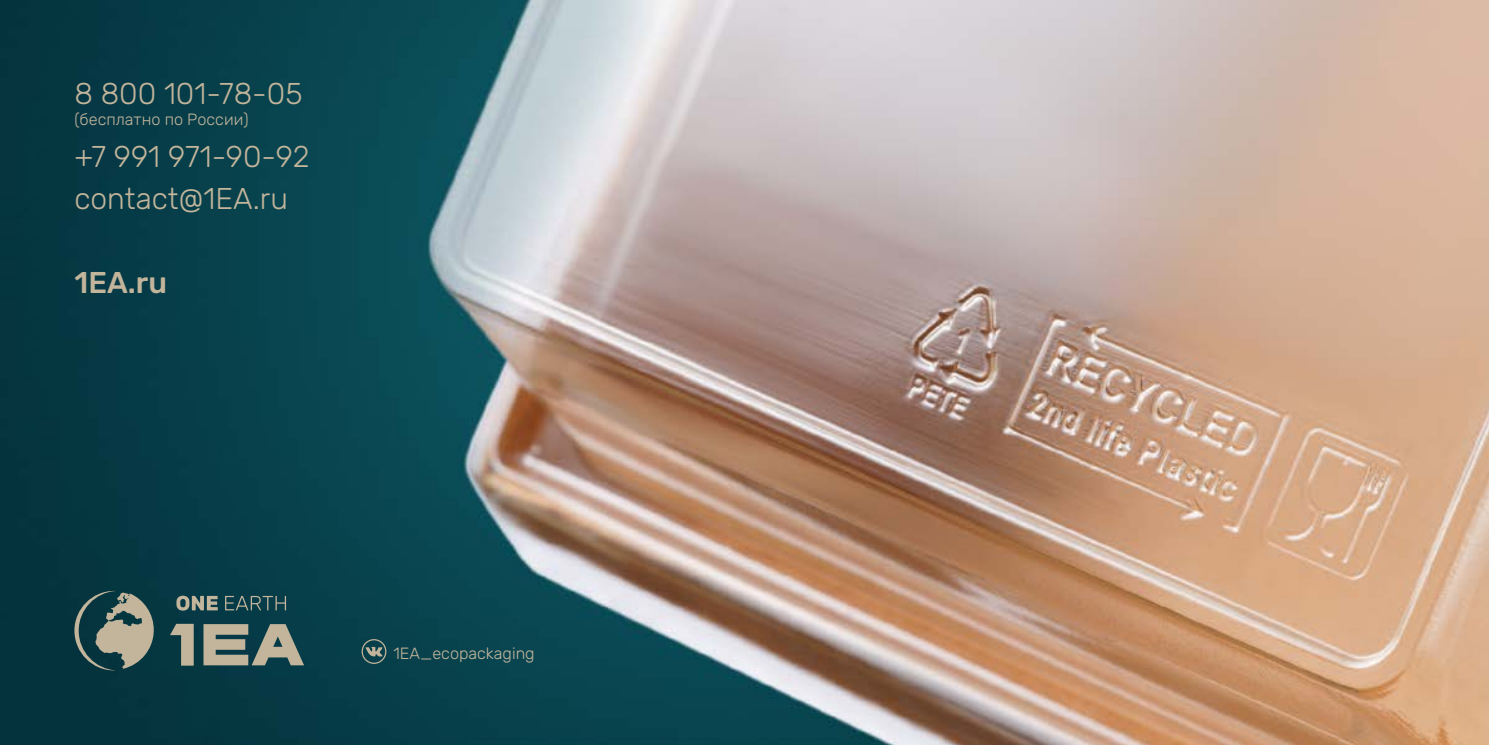
<style>
.page{position:relative;width:1489px;height:745px;background:#fff}
.page>*{position:absolute;margin:0;border:0;box-sizing:border-box;transform-origin:0 0}
.t1{font:300 30px/41.9px "Rubik";color:#c2b59b}
.t2{font:500 30px "Rubik";color:#c2b59b}
.t3{font:300 16.25px "Rubik";color:#c2b59b}
</style>
<div class="page">
<img style="left:0;top:0;width:1488px;height:744px">
<svg style="left:361px;top:638px;width:25px;height:25px"></svg>
<svg style="left:170px;top:623px;width:24px;height:42px"></svg>
<svg style="left:203px;top:623px;width:101px;height:42px;background:#7c877b"></svg>
<svg style="left:176px;top:595px;width:42px;height:15px"></svg>
<svg style="left:225px;top:595px;width:61px;height:15px"></svg>
<svg style="left:74px;top:590px;width:80px;height:80px;background:#586d67"></svg>
<p class="t1" style="left:74px;top:73px;width:230px">8 800 101-78-05</p>
<p class="t3" style="left:74px;top:110px;width:176px">(бесплатно по России)</p>
<p class="t1" style="left:74px;top:136px;width:237px">+7 991 971-90-92 contact@1EA.ru</p>
<p class="t2" style="left:74px;top:265px;width:94px">1EA.ru</p>
<p class="t3" style="left:393px;top:643px;width:143px">1EA_ecopackaging</p>
</div>
